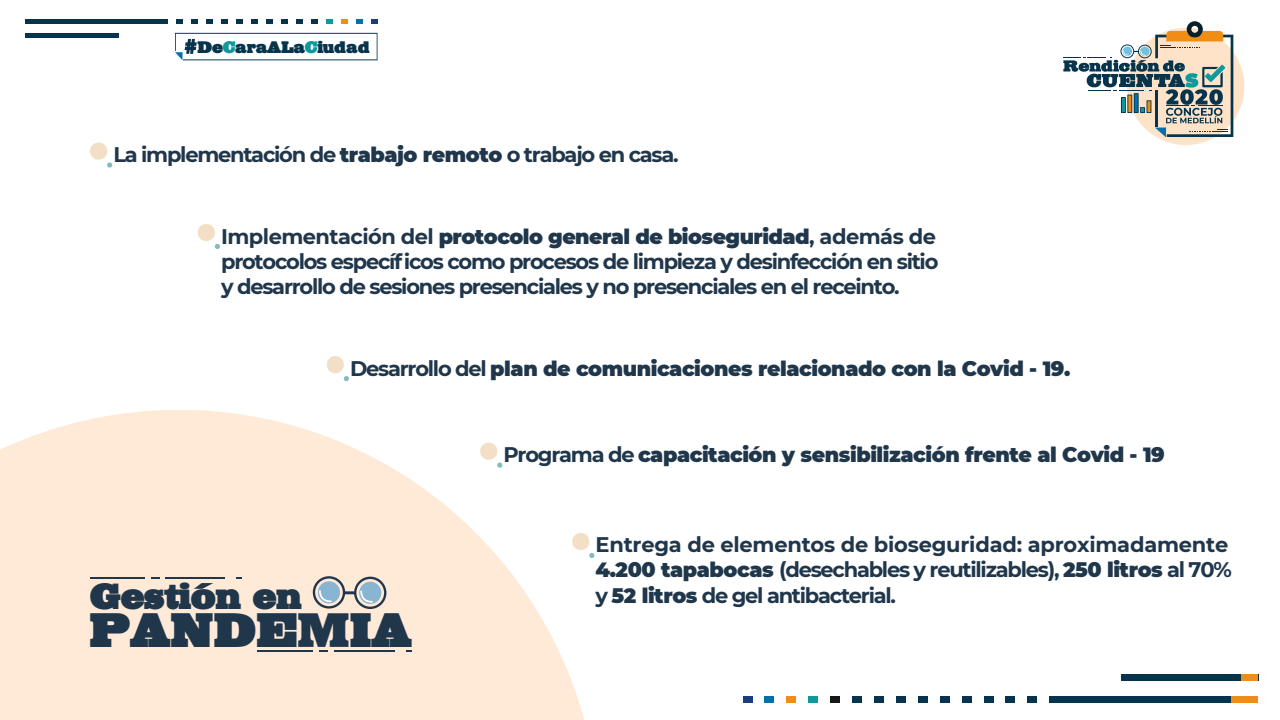
<style>
.page{position:relative;width:1280px;height:720px;background:#fff}
.page>*{position:absolute;margin:0;border:0;box-sizing:border-box;transform-origin:0 0}
.t1{font:47.5px "Big Mummy";letter-spacing:-.02em;color:#1f364b;scale:.87 1}
.t2{font:35.75px "Big Mummy";letter-spacing:-.02em;color:#1f364b;scale:.87 1}
.t3{font:700 21.12px/25.1px "Montserrat";letter-spacing:-.06em;color:#1f364b}
.t4{font:700 21.12px/25.1px "Montserrat";letter-spacing:-.01em;color:#1f364b}
.t5{font:900 20.62px "Montserrat";letter-spacing:-.02em;color:#1f364b}
.t6{font:16.5px "Big Mummy";letter-spacing:-.02em;color:#06344c;scale:.87 1}
.s1{color:#0e999c}
.s2{font-weight:900;font-size:20.62px}
.s3{font-weight:700;font-size:21.12px}
</style>
<div class="page">
<div style="left:1127px;top:28px;width:117px;height:117px;background:#ffe3c8;border-radius:50%"></div>
<svg style="left:1063px;top:21px;width:170px;height:116px"></svg>
<div style="left:1050px;top:696px;width:208px;height:7px;background:#06344c"></div>
<div style="left:1121px;top:674px;width:137px;height:7px;background:#06344c"></div>
<div style="left:764px;top:696px;width:10px;height:7px;background:#0071ac"></div>
<div style="left:743px;top:696px;width:9px;height:7px;background:#1c3d7c"></div>
<div style="left:786px;top:696px;width:10px;height:7px;background:#f08d14"></div>
<div style="left:808px;top:696px;width:10px;height:7px;background:#0e999c"></div>
<div style="left:830px;top:696px;width:10px;height:7px;background:#171715"></div>
<div style="left:852px;top:696px;width:10px;height:7px;background:#06344c"></div>
<div style="left:874px;top:696px;width:9px;height:7px;background:#06344c"></div>
<div style="left:896px;top:696px;width:9px;height:7px;background:#06344c"></div>
<div style="left:918px;top:696px;width:9px;height:7px;background:#06344c"></div>
<div style="left:940px;top:696px;width:9px;height:7px;background:#06344c"></div>
<div style="left:962px;top:696px;width:9px;height:7px;background:#06344c"></div>
<div style="left:984px;top:696px;width:9px;height:7px;background:#06344c"></div>
<div style="left:1006px;top:696px;width:9px;height:7px;background:#06344c"></div>
<div style="left:1028px;top:696px;width:9px;height:7px;background:#06344c"></div>
<div style="left:1232px;top:696px;width:26px;height:7px;background:#f08d14"></div>
<div style="left:1241px;top:674px;width:17px;height:7px;background:#f08d14"></div>
<svg style="left:357px;top:19px;width:6px;height:5px"></svg>
<svg style="left:371px;top:19px;width:7px;height:5px"></svg>
<svg style="left:342px;top:19px;width:6px;height:5px"></svg>
<svg style="left:327px;top:19px;width:6px;height:5px"></svg>
<svg style="left:312px;top:19px;width:6px;height:5px"></svg>
<svg style="left:297px;top:19px;width:6px;height:5px"></svg>
<svg style="left:282px;top:19px;width:6px;height:5px"></svg>
<svg style="left:266px;top:19px;width:7px;height:5px"></svg>
<svg style="left:251px;top:19px;width:7px;height:5px"></svg>
<svg style="left:236px;top:19px;width:7px;height:5px"></svg>
<svg style="left:221px;top:19px;width:7px;height:5px"></svg>
<svg style="left:206px;top:19px;width:7px;height:5px"></svg>
<svg style="left:191px;top:19px;width:7px;height:5px"></svg>
<svg style="left:176px;top:19px;width:7px;height:5px"></svg>
<div style="left:25px;top:19px;width:143px;height:5px;background:#06344c"></div>
<div style="left:25px;top:33px;width:94px;height:5px;background:#06344c"></div>
<svg style="left:175px;top:33px;width:203px;height:27px"></svg>
<svg style="left:0;top:410px;width:584px;height:310px;fill:#ffe9d7"></svg>
<hr style="left:90px;top:577px;width:55px;height:2px;background:#1f364b">
<hr style="left:166px;top:577px;width:59px;height:2px;background:#1f364b">
<svg style="left:236px;top:577px;width:6px;height:2px"></svg>
<svg style="left:152px;top:577px;width:8px;height:2px"></svg>
<hr style="left:257px;top:651px;width:56px;height:1px;background:#1f364b">
<hr style="left:334px;top:651px;width:61px;height:1px;background:#1f364b">
<svg style="left:313px;top:576px;width:74px;height:33px"></svg>
<svg style="left:90px;top:142px;width:23px;height:26px"></svg>
<svg style="left:197px;top:224px;width:23px;height:25px"></svg>
<svg style="left:326px;top:356px;width:23px;height:26px"></svg>
<svg style="left:479px;top:441px;width:24px;height:27px"></svg>
<svg style="left:571px;top:532px;width:24px;height:26px"></svg>
<p class="t6" style="left:197px;top:38px;width:199px">De<span class="s1">C</span>araALa<span class="s1">C</span>iudad</p>
<p class="t3" style="left:113px;top:140px;width:567px">La implementación de <span class="s2">trabajo remoto</span> o trabajo en casa.</p>
<p class="t5" style="left:221px;top:221px;width:716px"><span class="s3">Implementación del</span> protocolo general de bioseguridad<span class="s3">, además de</span></p>
<p class="t3" style="left:221px;top:248px;width:719px">protocolos específicos como procesos de limpieza y desinfección en sitio y desarrollo de sesiones presenciales y no presenciales en el receinto.</p>
<p class="t5" style="left:350px;top:353px;width:722px"><span class="s3">Desarrollo del</span> plan de comunicaciones relacionado con la Covid - 19.</p>
<h2 class="t2" style="left:90px;top:576px;width:246px">Gestión en</h2>
<h1 class="t1" style="left:90px;top:603px;width:372px">PANDEMIA</h1>
<p class="t5" style="left:504px;top:439px;width:663px"><span class="s3">Programa de</span> capacitación y sensibilización frente al Covid - 19</p>
<p class="t4" style="left:596px;top:531px;width:638px">Entrega de elementos de bioseguridad: aproximadamente<br><span class="s2">4.200 tapabocas</span> (desechables y reutilizables), <span class="s2">250 litros</span> al 70% y <span class="s2">52 litros</span> de gel antibacterial.</p>
</div>
